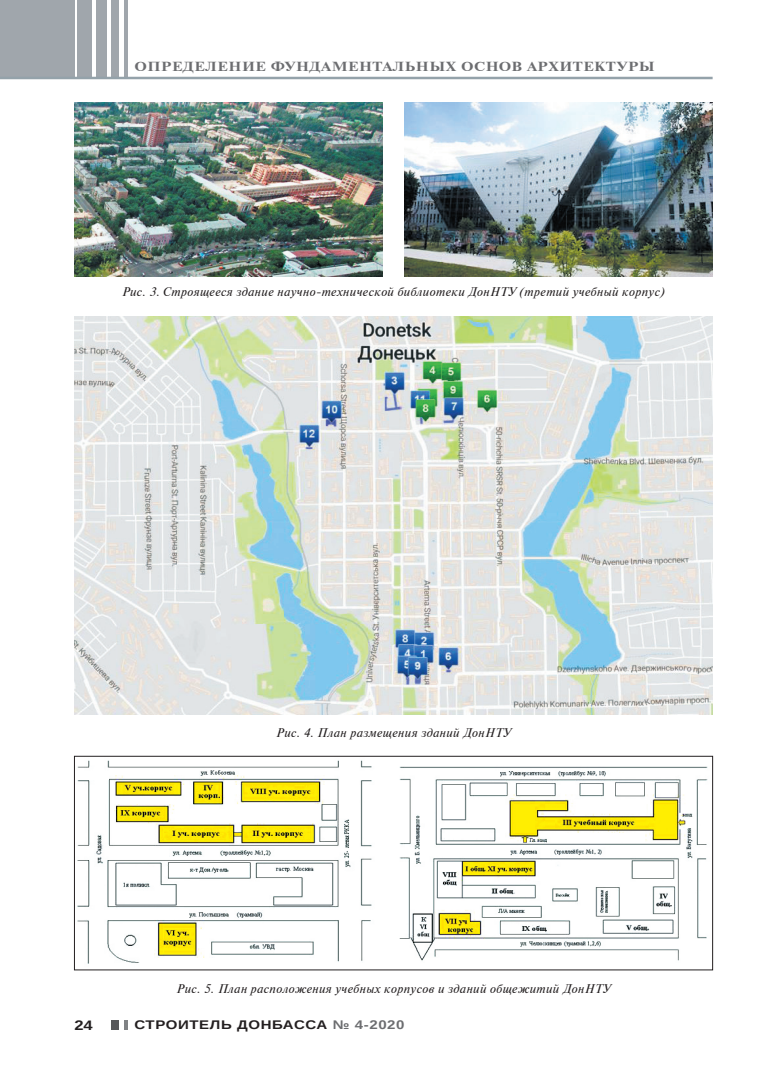
<style>
.page{position:relative;width:780px;height:1088px;background:#fff}
.page>*{position:absolute;margin:0;border:0;box-sizing:border-box;transform-origin:0 0}
.t1{font:700 13.75px "Arimo";color:#231f20;scale:1.2 1}
.колонтитул{font:700 13.12px "Newton C";letter-spacing:.04em;color:#6c6d70;scale:1.2 1}
.подпись_фото{font:italic 12.5px "Newton C";letter-spacing:.03em;color:#231f20}
.t2{font:700 12.5px "Arimo";letter-spacing:.04em;color:#231f20;scale:1.2 1}
.s1{color:#6c6d70}
</style>
<div class="page">
<div style="left:0;top:0;width:74px;height:78px;background:#a0a6ac"></div>
<div style="left:78px;top:0;width:14px;height:78px;background:#a0a6ac"></div>
<div style="left:96px;top:0;width:11px;height:78px;background:#a0a6ac"></div>
<div style="left:111px;top:0;width:7px;height:78px;background:#a0a6ac"></div>
<hr style="left:124px;top:0;width:3px;height:78px;background:#a0a6ac">
<div style="left:111px;top:1020px;width:7px;height:9px;background:#57585a"></div>
<svg style="left:124px;top:1020px;width:3px;height:9px"></svg>
<hr style="left:0;top:77px;width:712px;height:2px;background:#94a2aa">
<img style="left:74px;top:103px;width:309px;height:174px">
<img style="left:404px;top:103px;width:308px;height:174px">
<img style="left:74px;top:317px;width:638px;height:397px">
<img style="left:77px;top:760px;width:631px;height:204px">
<div style="left:74px;top:756px;width:639px;height:214px;border:1px solid #231f20"></div>
<p class="колонтитул" style="left:134px;top:59px;width:435px">ОПРЕДЕЛЕНИЕ ФУНДАМЕНТАЛЬНЫХ ОСНОВ АРХИТЕКТУРЫ</p>
<p class="подпись_фото" style="left:122px;top:285px;width:544px">Рис. 3. Строящееся здание научно-технической библиотеки ДонНТУ (третий учебный корпус)</p>
<p class="подпись_фото" style="left:276px;top:726px;width:236px">Рис. 4. План размещения зданий ДонНТУ</p>
<p class="подпись_фото" style="left:177px;top:981px;width:435px">Рис. 5. План расположения учебных корпусов и зданий общежитий ДонНТУ</p>
<p class="t1" style="left:74px;top:1016px;width:17px">24</p>
<p class="t2" style="left:134px;top:1016px;width:226px">СТРОИТЕЛЬ ДОНБАССА <span class="s1">№ 4-2020</span></p>
</div>
